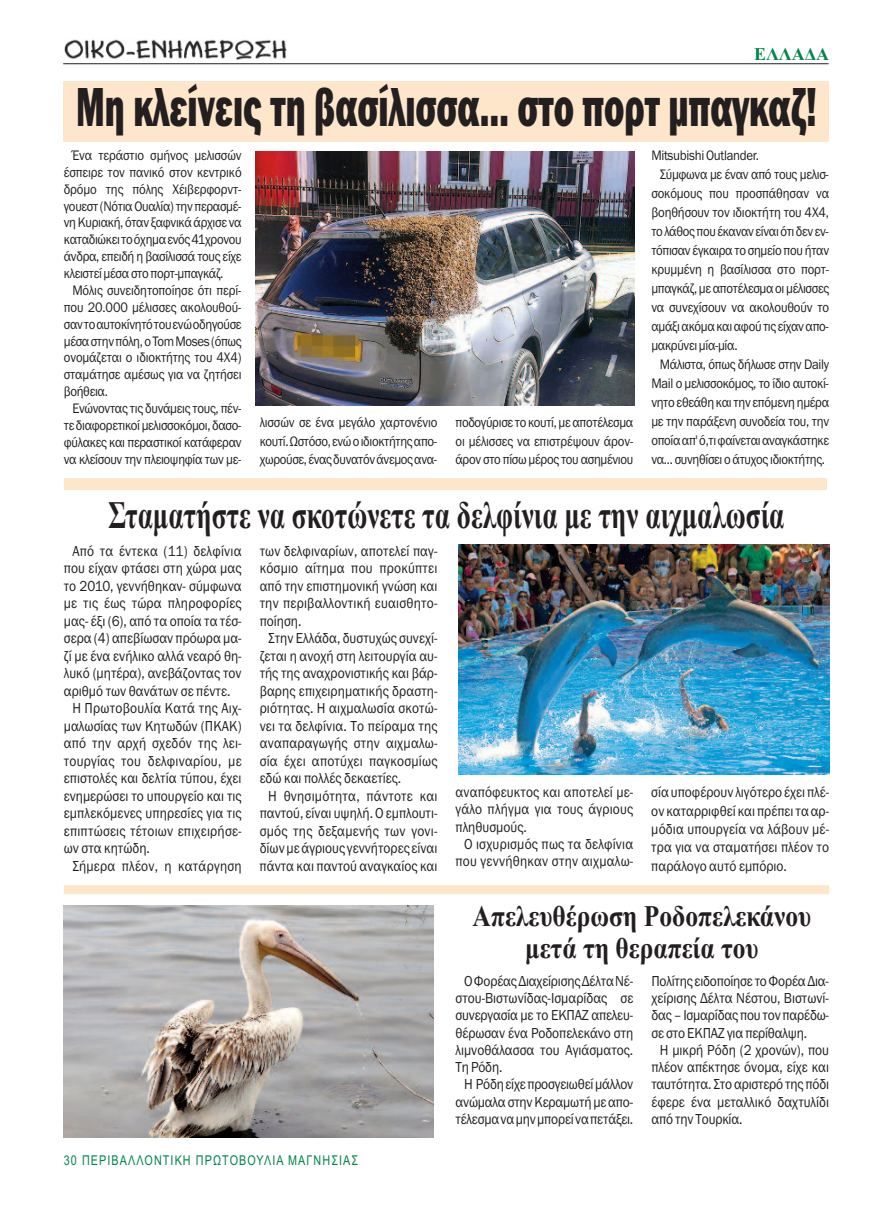
<style>
.page{position:relative;width:893px;height:1212px;background:#fff}
.page>*{position:absolute;margin:0;border:0;box-sizing:border-box;transform-origin:0 0}
.t1{font:800 57px "Franklin Gothic";color:#231f20;scale:.6 1}
.t2{font:700 39px "Times New Roman";color:#231f20;scale:.7 1}
.t3{font:700 30px/31.5px "Times New Roman";color:#231f20;text-align:center;scale:.85 1}
.t4{font:700 18px "Times New Roman";color:#00854a}
.t5{font:15px/18.3px "Franklin Gothic";color:#231f20;text-align:justify;scale:.9 1}
.t6{font:14.25px/18.1px "Franklin Gothic";letter-spacing:-.025em;color:#231f20;text-align:justify;scale:.9 1}
.t7{font:13.5px "Arial";letter-spacing:.1em;color:#00854a;scale:.8 1}
</style>
<div class="page">
<img style="left:65px;top:39px;width:222px;height:22px">
<hr style="left:63px;top:63px;width:766px;height:1px;background:#231f20">
<div style="left:64px;top:81px;width:765px;height:60px;background:#fee6ca"></div>
<img style="left:255px;top:151px;width:380px;height:254px">
<div style="left:64px;top:478px;width:763px;height:12px;background:#fee6ca"></div>
<img style="left:458px;top:545px;width:371px;height:230px">
<img style="left:64px;top:906px;width:370px;height:231px">
<div style="left:64px;top:885px;width:765px;height:9px;background:#fee6ca"></div>
<p class="t4" style="left:754px;top:43px;width:77px">ΕΛΛΑΔΑ</p>
<h1 class="t1" style="left:76px;top:73px;width:1236px">Μη κλείνεις τη βασίλισσα… στο πορτ μπαγκαζ!</h1>
<p class="t6" style="left:72px;top:146px;width:190px">Ένα τεράστιο σμήνος μελισσών</p>
<p class="t6" style="left:64px;top:163px;width:199px">έσπειρε τον πανικό στον κεντρικό</p>
<p class="t6" style="left:64px;top:180px;width:199px">δρόμο της πόλης Χέιβερφορντ-</p>
<p class="t6" style="left:64px;top:196px;width:199px">γουεστ (Νότια Ουαλία) την περασμέ-</p>
<p class="t6" style="left:64px;top:213px;width:199px">νηΚυριακή,όταν ξαφνικάάρχισε να</p>
<p class="t6" style="left:64px;top:230px;width:199px">καταδιώκειτοόχημαενός41χρονου</p>
<p class="t6" style="left:64px;top:247px;width:199px">άνδρα, επειδή η βασίλισσά τους είχε</p>
<p class="t6" style="left:64px;top:264px;width:179px">κλειστεί μέσα στο πορτ-μπαγκάζ.</p>
<p class="t6" style="left:72px;top:281px;width:189px">Μόλις συνειδητοποίησε ότι περί-</p>
<p class="t6" style="left:64px;top:298px;width:199px">που 20.000 μέλισσες ακολουθού-</p>
<p class="t6" style="left:64px;top:315px;width:199px">σαντοαυτοκίνητότουενώοδηγούσε</p>
<p class="t6" style="left:64px;top:331px;width:199px">μέσαστηνπόλη,οTomMoses(όπως</p>
<p class="t6" style="left:64px;top:348px;width:199px">ονομάζεται ο ιδιοκτήτης του 4Χ4)</p>
<p class="t6" style="left:64px;top:365px;width:199px">σταμάτησε αμέσως για να ζητήσει</p>
<p class="t6" style="left:64px;top:382px;width:51px">βοήθεια.</p>
<p class="t6" style="left:72px;top:399px;width:189px">Ενώνοντας τις δυνάμεις τους, πέν-</p>
<p class="t6" style="left:64px;top:416px;width:199px">τεδιαφορετικοίμελισσοκόμοι,δασο-</p>
<p class="t6" style="left:64px;top:433px;width:199px">φύλακες και περαστικοί κατάφεραν</p>
<p class="t6" style="left:64px;top:450px;width:199px">να κλείσουν την πλειοψηφία των με-</p>
<p class="t6" style="left:651px;top:146px;width:121px">Mitsubishi Outlander.</p>
<p class="t6" style="left:660px;top:165px;width:189px">Σύμφωνα με έναν από τους μελισ-</p>
<p class="t6" style="left:651px;top:184px;width:199px">σοκόμους που προσπάθησαν να</p>
<p class="t6" style="left:651px;top:203px;width:199px">βοηθήσουν τον ιδιοκτήτη του 4Χ4,</p>
<p class="t6" style="left:651px;top:222px;width:199px">τολάθοςπουέκαναν είναιότιδεν εν-</p>
<p class="t6" style="left:651px;top:241px;width:199px">τόπισαν έγκαιρα το σημείο που ήταν</p>
<p class="t6" style="left:651px;top:260px;width:199px">κρυμμένη η βασίλισσα στο πορτ-</p>
<p class="t6" style="left:651px;top:279px;width:199px">μπαγκάζ,μεαποτέλεσμαοιμέλισσες</p>
<p class="t6" style="left:651px;top:298px;width:199px">να συνεχίσουν να ακολουθούν το</p>
<p class="t6" style="left:651px;top:317px;width:199px">αμάξιακόμακαιαφούτις είχαναπο-</p>
<p class="t6" style="left:651px;top:336px;width:97px">μακρύνει μία-μία.</p>
<p class="t6" style="left:660px;top:355px;width:190px">Μάλιστα, όπως δήλωσε στην Daily</p>
<p class="t6" style="left:651px;top:374px;width:199px">Mail o μελισσοκόμος, το ίδιο αυτοκί-</p>
<p class="t6" style="left:651px;top:393px;width:199px">νητο εθεάθη και την επόμενη ημέρα</p>
<p class="t6" style="left:651px;top:412px;width:199px">με την παράξενη συνοδεία του, την</p>
<p class="t6" style="left:651px;top:431px;width:199px">οποίααπ'ό,τιφαίνεταιαναγκάστηκε</p>
<p class="t6" style="left:651px;top:450px;width:195px">να... συνηθίσει ο άτυχος ιδιοκτήτης.</p>
<h2 class="t2" style="left:109px;top:492px;width:967px">Σταματήστε να σκοτώνετε τα δελφίνια με την αιχμαλωσία</h2>
<p class="t5" style="left:72px;top:541px;width:190px">Από τα έντεκα (11) δελφίνια</p>
<p class="t5" style="left:64px;top:559px;width:199px">που είχαν φτάσει στη χώρα μας</p>
<p class="t5" style="left:64px;top:576px;width:199px">το 2010, γεννήθηκαν- σύμφωνα</p>
<p class="t5" style="left:64px;top:594px;width:199px">με τις έως τώρα πληροφορίες</p>
<p class="t5" style="left:64px;top:611px;width:199px">μας- έξι (6), από τα οποία τα τέσ-</p>
<p class="t5" style="left:64px;top:629px;width:199px">σερα (4) απεβίωσαν πρόωρα μα-</p>
<p class="t5" style="left:64px;top:646px;width:199px">ζί με ένα ενήλικο αλλά νεαρό θη-</p>
<p class="t5" style="left:64px;top:664px;width:199px">λυκό (μητέρα), ανεβάζοντας τον</p>
<p class="t5" style="left:64px;top:681px;width:187px">αριθμό των θανάτων σε πέντε.</p>
<p class="t5" style="left:72px;top:699px;width:190px">Η Πρωτοβουλία Κατά της Αιχ-</p>
<p class="t5" style="left:64px;top:716px;width:199px">μαλωσίας των Κητωδών (ΠΚΑΚ)</p>
<p class="t5" style="left:64px;top:734px;width:199px">από την αρχή σχεδόν της λει-</p>
<p class="t5" style="left:64px;top:751px;width:199px">τουργίας του δελφιναρίου, με</p>
<p class="t5" style="left:64px;top:769px;width:199px">επιστολές και δελτία τύπου, έχει</p>
<p class="t5" style="left:64px;top:786px;width:199px">ενημερώσει το υπουργείο και τις</p>
<p class="t5" style="left:64px;top:804px;width:199px">εμπλεκόμενες υπηρεσίες για τις</p>
<p class="t5" style="left:64px;top:821px;width:199px">επιπτώσεις τέτοιων επιχειρήσε-</p>
<p class="t5" style="left:64px;top:839px;width:97px">ων στα κητώδη.</p>
<p class="t5" style="left:72px;top:856px;width:190px">Σήμερα πλέον, η κατάργηση</p>
<p class="t6" style="left:260px;top:413px;width:199px">λισσών σε ένα μεγάλο χαρτονένιο κουτί.Ωστόσο,ενώοιδιοκτήτηςαπο&shy;χωρούσε,έναςδυνατόνάνεμοςανα-</p>
<p class="t6" style="left:455px;top:413px;width:199px">ποδογύρισε τοκουτί,μεαποτέλεσμα οι μέλισσες να επιστρέψουν άρον&shy;άρον στο πίσω μέρος του ασημένιου</p>
<p class="t5" style="left:260px;top:541px;width:199px">των δελφιναρίων, αποτελεί παγ-</p>
<p class="t5" style="left:260px;top:559px;width:199px">κόσμιο αίτημα που προκύπτει</p>
<p class="t5" style="left:260px;top:576px;width:199px">από την επιστημονική γνώση και</p>
<p class="t5" style="left:260px;top:594px;width:199px">την περιβαλλοντική ευαισθητο-</p>
<p class="t5" style="left:260px;top:611px;width:48px">ποίηση.</p>
<p class="t5" style="left:268px;top:629px;width:190px">Στην Ελλάδα, δυστυχώς συνεχί-</p>
<p class="t5" style="left:260px;top:646px;width:199px">ζεται η ανοχή στη λειτουργία αυ-</p>
<p class="t5" style="left:260px;top:664px;width:199px">τής της αναχρονιστικής και βάρ-</p>
<p class="t5" style="left:260px;top:681px;width:199px">βαρης επιχειρηματικής δραστη-</p>
<p class="t5" style="left:260px;top:699px;width:199px">ριότητας. Η αιχμαλωσία σκοτώ-</p>
<p class="t5" style="left:260px;top:716px;width:199px">νει τα δελφίνια. Το πείραμα της</p>
<p class="t5" style="left:260px;top:734px;width:199px">αναπαραγωγής στην αιχμαλω-</p>
<p class="t5" style="left:260px;top:751px;width:199px">σία έχει αποτύχει παγκοσμίως</p>
<p class="t5" style="left:260px;top:769px;width:159px">εδώ και πολλές δεκαετίες.</p>
<p class="t5" style="left:268px;top:786px;width:190px">Η θνησιμότητα, πάντοτε και</p>
<p class="t5" style="left:260px;top:804px;width:199px">παντού, είναι υψηλή. Ο εμπλουτι-</p>
<p class="t5" style="left:260px;top:821px;width:199px">σμός της δεξαμενής των γονι-</p>
<p class="t5" style="left:260px;top:839px;width:199px">δίωνμεάγριους γεννήτορες είναι</p>
<p class="t5" style="left:260px;top:856px;width:199px">πάντα και παντού αναγκαίος και</p>
<p class="t5" style="left:651px;top:783px;width:199px">σίαυποφέρουν λιγότερο έχει πλέ&shy;ον καταρριφθεί και πρέπει τααρ&shy;μόδια υπουργεία να λάβουν μέ&shy;τρα για να σταματήσει πλέον το παράλογο αυτό εμπόριο.</p>
<h3 class="t3" style="left:473px;top:900px;width:400px">Απελευθέρωση Ροδοπελεκάνου μετά τη θεραπεία του</h3>
<p class="t5" style="left:464px;top:971px;width:189px">ΟΦορέαςΔιαχείρισηςΔέλταΝέ-</p>
<p class="t5" style="left:455px;top:989px;width:199px">στου-Βιστωνίδας-Ισμαρίδας σε</p>
<p class="t5" style="left:455px;top:1006px;width:199px">συνεργασία με το ΕΚΠΑΖ απελευ-</p>
<p class="t5" style="left:455px;top:1023px;width:199px">θέρωσαν ένα Ροδοπελεκάνο στη</p>
<p class="t5" style="left:455px;top:1040px;width:199px">λιμνοθάλασσα του Αγιάσματος.</p>
<p class="t5" style="left:455px;top:1058px;width:54px">Τη Ρόδη.</p>
<p class="t5" style="left:464px;top:1075px;width:190px">Η Ρόδηείχεπροσγειωθείμάλλον</p>
<p class="t5" style="left:455px;top:1092px;width:199px">ανώμαλαστηνΚεραμωτή μεαπο-</p>
<p class="t5" style="left:455px;top:1109px;width:199px">τέλεσμαναμηνμπορείναπετάξει.</p>
<p class="t5" style="left:455px;top:783px;width:199px">αναπόφευκτος και αποτελεί με-</p>
<p class="t5" style="left:455px;top:800px;width:199px">γάλο πλήγμα για τους άγριους</p>
<p class="t5" style="left:455px;top:817px;width:81px">πληθυσμούς.</p>
<p class="t5" style="left:464px;top:835px;width:190px">Ο ισχυρισμός πως τα δελφίνια</p>
<p class="t5" style="left:455px;top:852px;width:199px">που γεννήθηκαν στην αιχμαλω-</p>
<p class="t5" style="left:651px;top:971px;width:199px">Πολίτης ειδοποίησε τοΦορέαΔια-</p>
<p class="t5" style="left:651px;top:989px;width:199px">χείρισης Δέλτα Νέστου, Βιστωνί-</p>
<p class="t5" style="left:651px;top:1006px;width:199px">δας–Ισμαρίδας που τον παρέδω-</p>
<p class="t5" style="left:651px;top:1023px;width:175px">σε στο ΕΚΠΑΖ για περίθαλψη.</p>
<p class="t5" style="left:660px;top:1040px;width:190px">Η μικρή Ρόδη (2 χρονών), που</p>
<p class="t5" style="left:651px;top:1058px;width:199px">πλέον απέκτησε όνομα, είχε και</p>
<p class="t5" style="left:651px;top:1075px;width:199px">ταυτότητα. Στο αριστερό της πόδι</p>
<p class="t5" style="left:651px;top:1092px;width:199px">έφερε ένα μεταλλικό δαχτυλίδι</p>
<p class="t5" style="left:651px;top:1109px;width:103px">από την Τουρκία.</p>
<p class="t7" style="left:64px;top:1153px;width:369px">30 ΠΕΡΙΒΑΛΛΟΝΤΙΚΗ ΠΡΩΤΟΒΟΥΛΙΑ ΜΑΓΝΗΣΙΑΣ</p>
</div>
